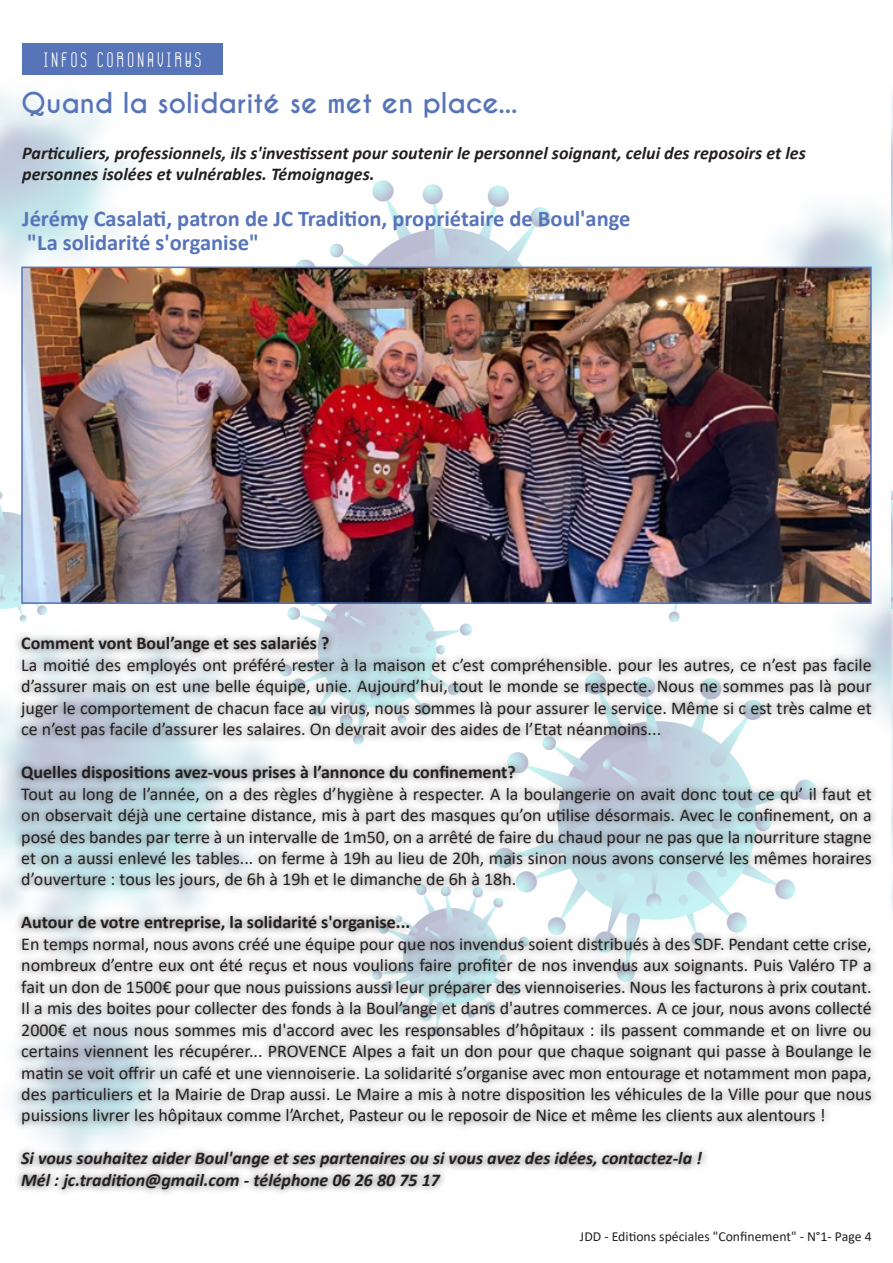
<style>
.page{position:relative;width:893px;height:1263px;background:#fff}
.page>*{position:absolute;margin:0;border:0;box-sizing:border-box;transform-origin:0 0}
.t1{font:700 27px "Caviar Dreams";color:#5774b9}
.t2{font:700 22.5px "Calibri";color:#5774b9}
.t3{font:21px "GOGOIA Deco";letter-spacing:.1em;color:#fff}
.t4{font:18px/21.5px "Calibri";color:#231f20;text-align:justify}
.t5{font:italic 700 18px/21px "Calibri";color:#231f20}
.t6{font:700 18px "Calibri";color:#231f20}
.t7{font:13.8px "Calibri";color:#231f20}
</style>
<div class="page">
<img style="left:0;top:43px;width:893px;height:1068px">
<img style="left:24px;top:270px;width:845px;height:331px">
<div style="left:21px;top:267px;width:851px;height:337px;border:2px solid #5774b9"></div>
<div style="left:14px;top:630px;width:865px;height:567px;background:#231f20;opacity:.75"></div>
<div style="left:22px;top:43px;width:200px;height:31px;background:#5774b9"></div>
<p class="t3" style="left:43px;top:48px;width:160px">INFOS CORONAVIRUS</p>
<p class="t1" style="left:21px;top:87px;width:498px">Quand la solidarité se met en place...</p>
<p class="t5" style="left:22px;top:142px;width:785px">Particuliers, professionnels, ils s'investissent pour soutenir le personnel soignant, celui des reposoirs et les personnes isolées et vulnérables. Témoignages.</p>
<p class="t2" style="left:22px;top:203px;width:610px">Jérémy Casalati, patron de JC Tradition, propriétaire de Boul'ange</p>
<p class="t2" style="left:27px;top:227px;width:233px">"La solidarité s'organise"</p>
<p class="t6" style="left:21px;top:631px;width:310px">Comment vont Boul’ange et ses salariés ?</p>
<p class="t4" style="left:21px;top:654px;width:852px">La moitié des employés ont préféré rester à la maison et c’est compréhensible. pour les autres, ce n’est pas facile d’assurer mais on est une belle équipe, unie. Aujourd’hui, tout le monde se respecte. Nous ne sommes pas là pour juger le comportement de chacun face au virus, nous sommes là pour assurer le service. Même si c est très calme et ce n’est pas facile d’assurer les salaires. On devrait avoir des aides de l’Etat néanmoins...</p>
<p class="t6" style="left:21px;top:759px;width:496px">Quelles dispositions avez-vous prises à l’annonce du confinement?</p>
<p class="t4" style="left:21px;top:782px;width:852px">Tout au long de l’année, on a des règles d’hygiène à respecter. A la boulangerie on avait donc tout ce qu’ il faut et on observait déjà une certaine distance, mis à part des masques qu’on utilise désormais. Avec le confinement, on a posé des bandes par terre à un intervalle de 1m50, on a arrêté de faire du chaud pour ne pas que la nourriture stagne et on a aussi enlevé les tables... on ferme à 19h au lieu de 20h, mais sinon nous avons conservé les mêmes horaires d’ouverture : tous les jours, de 6h à 19h et le dimanche de 6h à 18h.</p>
<p class="t6" style="left:21px;top:910px;width:391px">Autour de votre entreprise, la solidarité s'organise...</p>
<p class="t4" style="left:21px;top:933px;width:852px">En temps normal, nous avons créé une équipe pour que nos invendus soient distribués à des SDF. Pendant cette crise, nombreux d’entre eux ont été reçus et nous voulions faire profiter de nos invendus aux soignants. Puis Valéro TP a fait un don de 1500€ pour que nous puissions aussi leur préparer des viennoiseries. Nous les facturons à prix coutant.<br>Il a mis des boites pour collecter des fonds à la Boul’ange et dans d'autres commerces. A ce jour, nous avons collecté 2000€ et nous nous sommes mis d'accord avec les responsables d’hôpitaux : ils passent commande et on livre ou certains viennent les récupérer... PROVENCE Alpes a fait un don pour que chaque soignant qui passe à Boulange le matin se voit offrir un café et une viennoiserie. La solidarité s’organise avec mon entourage et notamment mon papa, des particuliers et la Mairie de Drap aussi. Le Maire a mis à notre disposition les véhicules de la Ville pour que nous puissions livrer les hôpitaux comme l’Archet, Pasteur ou le reposoir de Nice et même les clients aux alentours !</p>
<p class="t5" style="left:21px;top:1147px;width:682px">Si vous souhaitez aider Boul'ange et ses partenaires ou si vous avez des idées, contactez-la !</p>
<p class="t5" style="left:21px;top:1169px;width:420px">Mél : jc.tradition@gmail.com - téléphone 06 26 80 75 17</p>
<p class="t7" style="left:580px;top:1227px;width:293px">JDD - Editions spéciales "Confinement" - N°1- Page 4</p>
</div>
